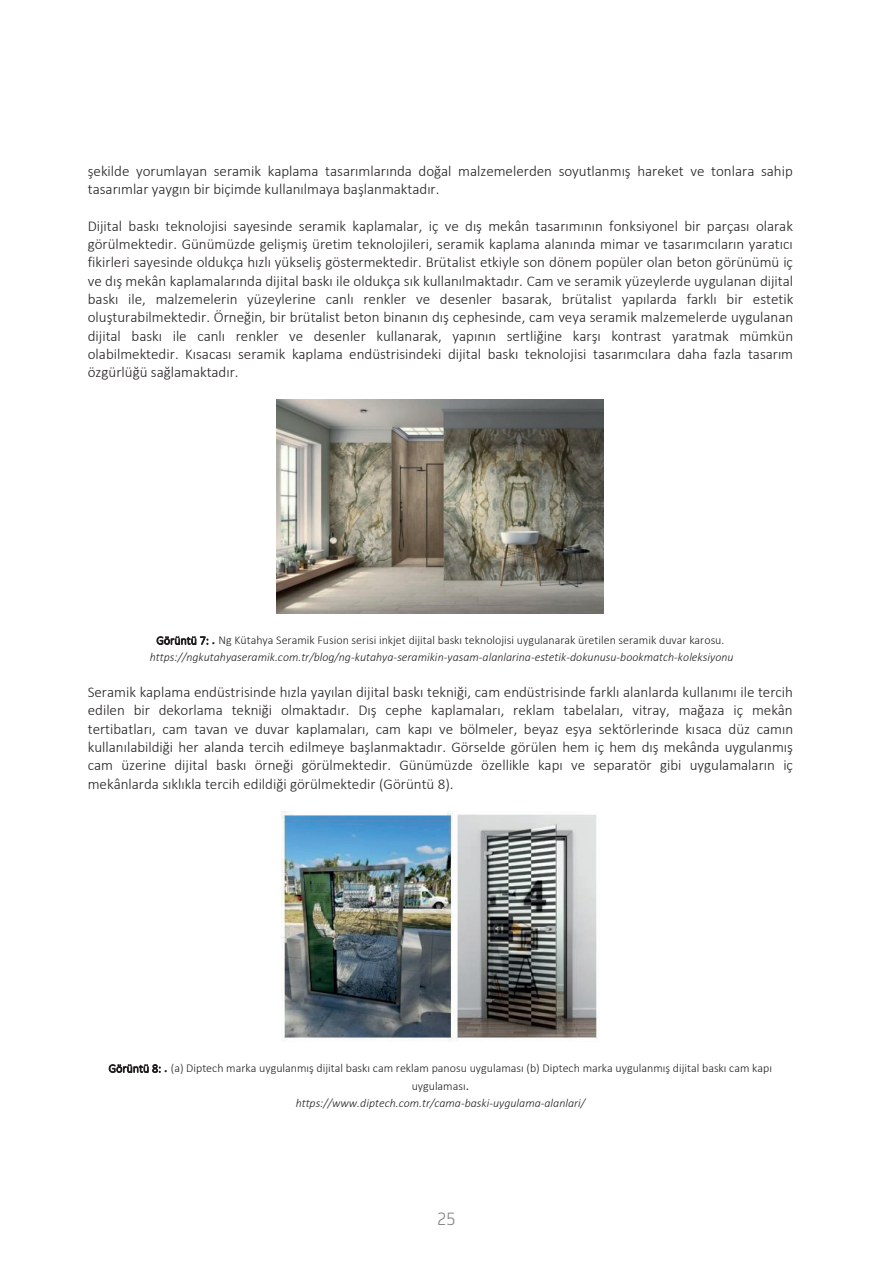
<style>
.page{position:relative;width:893px;height:1263px;background:#fff}
.page>*{position:absolute;margin:0;border:0;box-sizing:border-box;transform-origin:0 0}
.t1{font:300 18px "Inria Sans";color:#86888b}
.t2{font:300 15px/18.3px "Calibri";color:#231f20;text-align:justify}
.t3{font:italic 300 12px/17px "Calibri";color:#231f20;text-align:center}
.t4{font:300 12px/17.5px "Calibri";color:#231f20;text-align:center}
.s1{font-style:normal}
.s2{font-family:"Times New Roman";font-weight:700;font-style:normal;font-size:13.5px}
.s3{font-family:"Times New Roman";font-weight:700;font-size:13.5px}
.s4{font-family:"Times New Roman";font-weight:400;font-size:13.5px}
.s5{font-style:italic}
</style>
<div class="page">
<img style="left:276px;top:400px;width:328px;height:213px">
<img style="left:281px;top:811px;width:317px;height:229px">
<p class="t2" style="left:88px;top:162px;width:707px">şekilde yorumlayan seramik kaplama tasarımlarında doğal malzemelerden soyutlanmış hareket ve tonlara sahip tasarımlar yaygın bir biçimde kullanılmaya başlanmaktadır.</p>
<p class="t2" style="left:88px;top:217px;width:707px">Dijital baskı teknolojisi sayesinde seramik kaplamalar, iç ve dış mekân tasarımının fonksiyonel bir parçası olarak görülmektedir. Günümüzde gelişmiş üretim teknolojileri, seramik kaplama alanında mimar ve tasarımcıların yaratıcı fikirleri sayesinde oldukça hızlı yükseliş göstermektedir. Brütalist etkiyle son dönem popüler olan beton görünümü iç ve dış mekân kaplamalarında dijital baskı ile oldukça sık kullanılmaktadır. Cam ve seramik yüzeylerde uygulanan dijital baskı ile, malzemelerin yüzeylerine canlı renkler ve desenler basarak, brütalist yapılarda farklı bir estetik oluşturabilmektedir. Örneğin, bir brütalist beton binanın dış cephesinde, cam veya seramik malzemelerde uygulanan dijital baskı ile canlı renkler ve desenler kullanarak, yapının sertliğine karşı kontrast yaratmak mümkün olabilmektedir. Kısacası seramik kaplama endüstrisindeki dijital baskı teknolojisi tasarımcılara daha fazla tasarım özgürlüğü sağlamaktadır.</p>
<p class="t3" style="left:150px;top:632px;width:585px"><span class="s1">Görüntü 7:</span> <span class="s2">.</span> <span class="s1">Ng Kütahya Seramik Fusion serisi inkjet dijital baskı teknolojisi uygulanarak üretilen seramik duvar karosu. </span>https://ngkutahyaseramik.com.tr/blog/ng-kutahya-seramikin-yasam-alanlarina-estetik-dokunusu-bookmatch-koleksiyonu</p>
<p class="t2" style="left:88px;top:683px;width:707px">Seramik kaplama endüstrisinde hızla yayılan dijital baskı tekniği, cam endüstrisinde farklı alanlarda kullanımı ile tercih edilen bir dekorlama tekniği olmaktadır. Dış cephe kaplamaları, reklam tabelaları, vitray, mağaza iç mekân tertibatları, cam tavan ve duvar kaplamaları, cam kapı ve bölmeler, beyaz eşya sektörlerinde kısaca düz camın kullanılabildiği her alanda tercih edilmeye başlanmaktadır. Görselde görülen hem iç hem dış mekânda uygulanmış cam üzerine dijital baskı örneği görülmektedir. Günümüzde özellikle kapı ve separatör gibi uygulamaların iç mekânlarda sıklıkla tercih edildiği görülmektedir (Görüntü 8).</p>
<p class="t4" style="left:109px;top:1059px;width:665px">Görüntü 8: <span class="s3">.</span> (a) Diptech marka uygulanmış dijital baskı cam reklam panosu uygulaması (b) Diptech marka uygulanmış dijital baskı cam kapı uygulaması<span class="s4">.<br></span><span class="s5">https://www.diptech.com.tr/cama-baski-uygulama-alanlari/</span></p>
<p class="t1" style="left:438px;top:1207px;width:19px">25</p>
</div>
